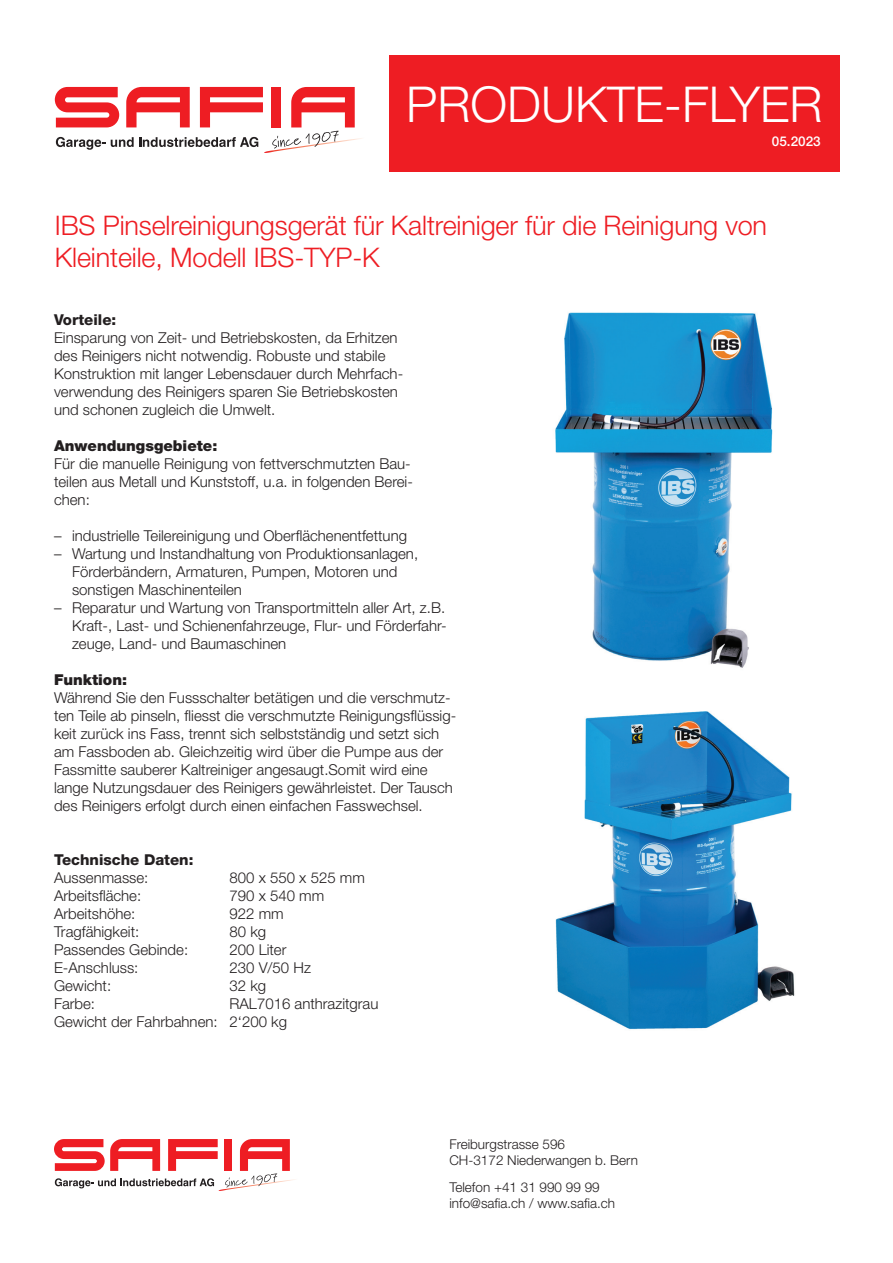
<style>
.page{position:relative;width:893px;height:1263px;background:#fff}
.page>*{position:absolute;margin:0;border:0;box-sizing:border-box;transform-origin:0 0}
.t1{font:300 49.5px "Helvetica Neue LT Std";color:#fff}
.t2{font:300 27px/32.4px "Helvetica Neue LT Std";letter-spacing:-.005em;color:#ee1d23}
.t3{font:300 15px/18px "Helvetica Neue LT Std";color:#231f20}
.t4{font:900 15px "Helvetica Neue LT Std";color:#231f20}
.t5{font:800 15px "Helvetica Neue LT Std";color:#231f20}
.t6{font:300 13.5px/16.2px "Helvetica Neue LT Std";color:#231f20}
.t7{font:500 13.5px "Helvetica Neue LT Std";color:#fff}
</style>
<div class="page">
<svg style="left:55px;top:87px;width:307px;height:66px"></svg>
<div style="left:389px;top:55px;width:451px;height:117px;background:#ee1d23"></div>
<svg style="left:54px;top:1139px;width:241px;height:52px"></svg>
<img style="left:555px;top:312px;width:218px;height:356px">
<img style="left:555px;top:711px;width:240px;height:319px">
<h1 class="t1" style="left:406px;top:74px;width:418px">PRODUKTE-FLYER</h1>
<p class="t7" style="left:772px;top:133px;width:50px">05.2023</p>
<h2 class="t2" style="left:55px;top:208px;width:714px">IBS Pinselreinigungsgerät für Kaltreiniger für die Reinigung von<br>Kleinteile, Modell IBS-TYP-K</h2>
<p class="t5" style="left:54px;top:310px;width:64px">Vorteile:</p>
<p class="t3" style="left:54px;top:328px;width:351px">Einsparung von Zeit- und Betriebskosten, da Erhitzen des Reinigers nicht notwendig. Robuste und stabile Konstruktion mit langer Lebensdauer durch Mehrfach&shy;verwendung des Reinigers sparen Sie Betriebskosten und schonen zugleich die Umwelt.</p>
<p class="t4" style="left:54px;top:436px;width:165px">Anwendungsgebiete:</p>
<p class="t3" style="left:54px;top:454px;width:360px">Für die manuelle Reinigung von fettverschmutzten Bau&shy;teilen aus Metall und Kunststoff, u.a. in folgenden Berei&shy;chen:</p>
<p class="t3" style="left:54px;top:526px;width:355px">– industrielle Teilereinigung und Oberflächenentfettung</p>
<p class="t3" style="left:72px;top:544px;width:348px;text-indent:-18px">– Wartung und Instandhaltung von Produktionsanlagen,<br>Förderbändern, Armaturen, Pumpen, Motoren und sonstigen Maschinenteilen</p>
<p class="t3" style="left:72px;top:598px;width:376px;text-align:justify;text-indent:-18px">– Reparatur und Wartung von Transportmitteln aller Art, z.B.<br>Kraft-, Last- und Schienenfahrzeuge, Flur- und Förderfahr&shy;zeuge, Land- und Baumaschinen</p>
<p class="t4" style="left:54px;top:670px;width:75px">Funktion:</p>
<p class="t3" style="left:54px;top:688px;width:404px">Während Sie den Fussschalter betätigen und die verschmutz&shy;ten Teile ab pinseln, fliesst die verschmutzte Reinigungsflüssig&shy;keit zurück ins Fass, trennt sich selbstständig und setzt sich am Fassboden ab. Gleichzeitig wird über die Pumpe aus der Fassmitte sauberer Kaltreiniger angesaugt.Somit wird eine lange Nutzungsdauer des Reinigers gewährleistet. Der Tausch des Reinigers erfolgt durch einen einfachen Fasswechsel.</p>
<p class="t5" style="left:54px;top:850px;width:141px">Technische Daten:</p>
<p class="t3" style="left:54px;top:868px;width:96px">Aussenmasse:</p>
<p class="t3" style="left:230px;top:868px;width:137px">800 x 550 x 525 mm</p>
<p class="t3" style="left:54px;top:886px;width:89px">Arbeitsfläche:</p>
<p class="t3" style="left:230px;top:886px;width:96px">790 x 540 mm</p>
<p class="t3" style="left:54px;top:904px;width:83px">Arbeitshöhe:</p>
<p class="t3" style="left:230px;top:904px;width:56px">922 mm</p>
<p class="t3" style="left:54px;top:922px;width:87px">Tragfähigkeit:</p>
<p class="t3" style="left:230px;top:922px;width:38px">80 kg</p>
<p class="t3" style="left:54px;top:940px;width:136px">Passendes Gebinde:</p>
<p class="t3" style="left:230px;top:940px;width:58px">200 Liter</p>
<p class="t3" style="left:54px;top:958px;width:86px">E-Anschluss:</p>
<p class="t3" style="left:230px;top:958px;width:83px">230 V/50 Hz</p>
<p class="t3" style="left:54px;top:976px;width:59px">Gewicht:</p>
<p class="t3" style="left:230px;top:976px;width:38px">32 kg</p>
<p class="t3" style="left:54px;top:994px;width:43px">Farbe:</p>
<p class="t3" style="left:54px;top:994px;width:326px;text-indent:176px">RAL7016 anthrazitgrau<br>Gewicht der Fahrbahnen: 2‘200 kg</p>
<p class="t6" style="left:449px;top:1135px;width:190px">Freiburgstrasse 596<br>CH-3172 Niederwangen b. Bern</p>
<p class="t6" style="left:449px;top:1178px;width:167px">Telefon +41 31 990 99 99 info@safia.ch / www.safia.ch</p>
</div>
